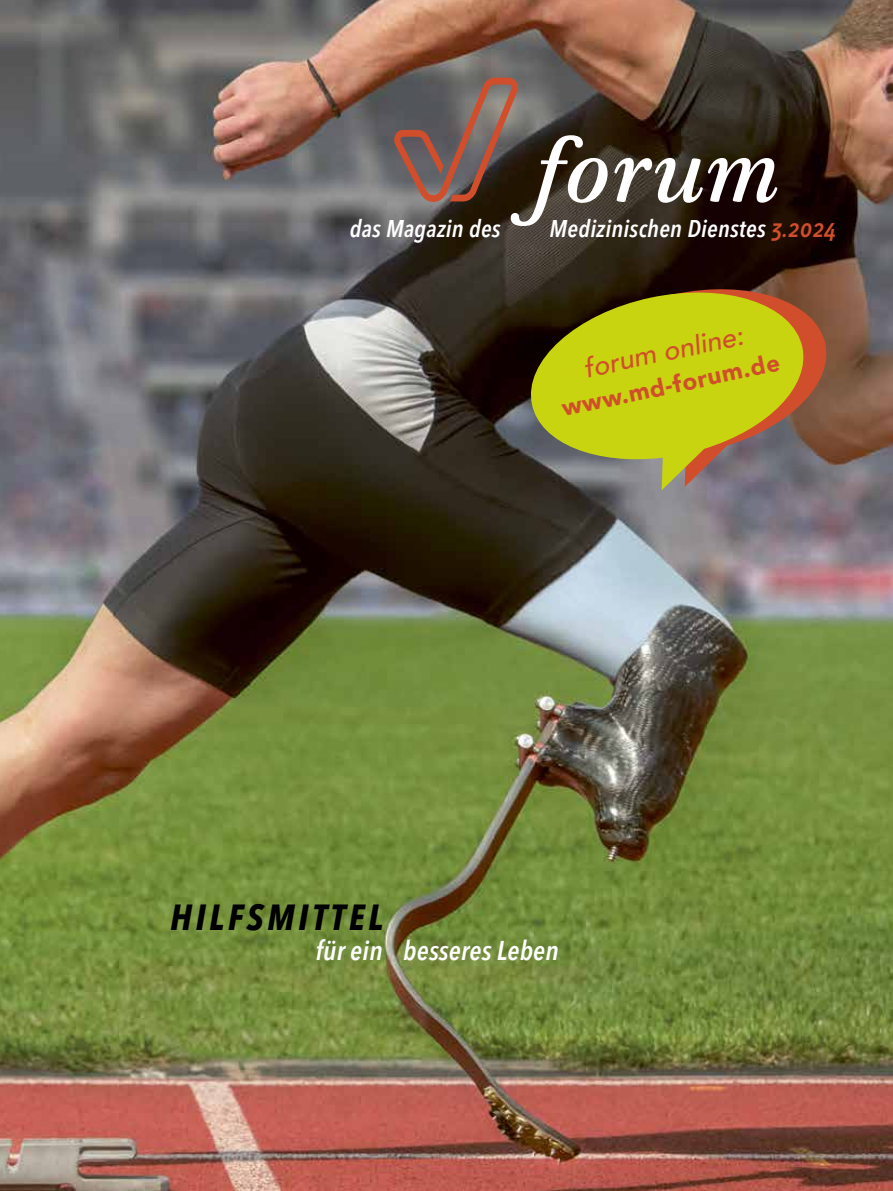
<style>
.page{position:relative;width:893px;height:1191px;background:#fff}
.page>*{position:absolute;margin:0;border:0;box-sizing:border-box;transform-origin:0 0}
.t1{font:italic 700 condensed 36px "Avenir Next LT Pro";letter-spacing:.1em;color:#000}
.t2{font:italic 600 condensed 27px "Avenir Next LT Pro";letter-spacing:.01em;color:#fff}
.t3{font:italic 500 27px "Avenir";color:#d04e2c}
.t4{font:italic 600 condensed 24px "Avenir Next LT Pro";letter-spacing:.01em;color:#fff}
.t5{font:900 24px "Avenir";color:#d04e2c}
.s1{color:#d04e2c}
</style>
<div class="page">
<img style="left:0;top:0;width:893px;height:1191px">
<svg style="left:393px;top:77px;width:384px;height:149px;background:#5b4d45"></svg>
<svg style="left:546px;top:278px;width:288px;height:209px;background:#794c39"></svg>
<svg style="left:523px;top:282px;width:288px;height:208px;background:#9f9b25"></svg>
<p class="t4" style="left:350px;top:214px;width:153px">das Magazin des</p>
<p class="t4" style="left:549px;top:214px;width:288px">Medizinischen Dienstes <span class="s1">3.2024</span></p>
<p class="t3" style="left:581px;top:353px;width:164px;rotate:-12deg">forum online:</p>
<p class="t5" style="left:558px;top:388px;width:224px;rotate:-12deg">www.md-forum.de</p>
<h1 class="t1" style="left:170px;top:895px;width:215px">HILFSMITTEL</h1>
<p class="t2" style="left:316px;top:934px;width:245px">für ein besseres Leben</p>
</div>
